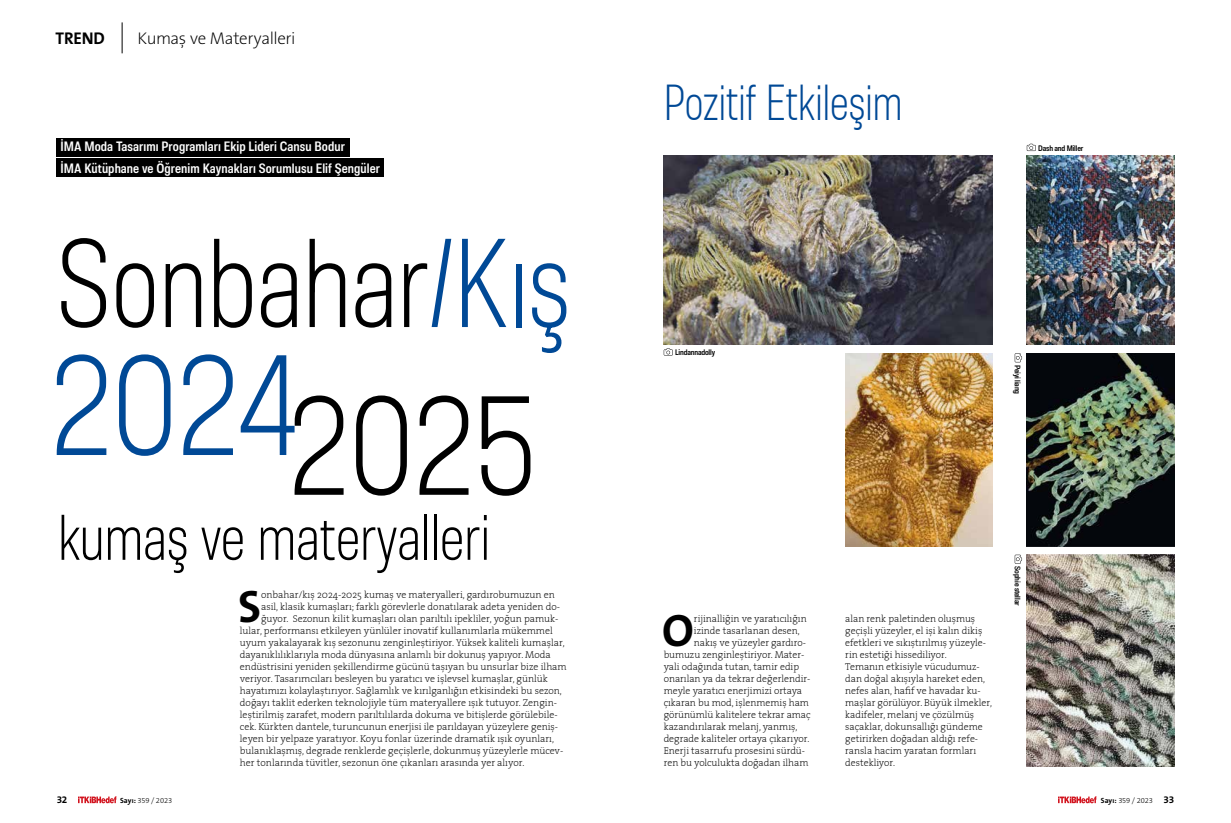
<style>
.page{position:relative;width:1231px;height:823px;background:#fff}
.page>*{position:absolute;margin:0;border:0;box-sizing:border-box;transform-origin:0 0}
.t1{font:300 semi-condensed 125.9px "Molde";color:#000;scale:.89 1}
.t2{font:300 semi-condensed 64.2px "Molde";color:#000;scale:.89 1}
.t3{font:300 semi-condensed 49.2px "Molde";color:#004996;scale:.89 1}
.t4{font:700 45.6px "The Sans B W7";color:#000}
.t5{font:200 17px "The Sans B W2";letter-spacing:-.025em;color:#000}
.t6{font:700 17px "The Sans B W7";letter-spacing:-.01em;color:#000}
.t7{font:600 semi-condensed 13.5px/21.2px "Molde";letter-spacing:.005em;color:#fff}
.t8{font:10px/12px "The Serif";color:#000}
.t9{font:700 10px "The Sans B W7";color:#000}
.t10{font:600 semi-condensed 8px "Molde";letter-spacing:-.02em;color:#000}
.t11{font:300 7.5px "The Sans B W3";letter-spacing:-.015em;color:#000}
.s1{color:#004996}
.s2{font-family:"The Sans B W7";font-weight:700}
.s3{font-family:"The Sans B W7";font-weight:700;font-size:10px}
</style>
<div class="page">
<svg style="left:78px;top:796px;width:38px;height:6px"></svg>
<svg style="left:1058px;top:796px;width:38px;height:6px"></svg>
<hr style="left:122px;top:22px;width:1px;height:31px;background:#000">
<svg style="left:57px;top:354px;width:473px;height:141px"></svg>
<div style="left:57px;top:138px;width:293px;height:18px;background:#000"></div>
<div style="left:57px;top:158px;width:327px;height:18px;background:#000"></div>
<img style="left:845px;top:353px;width:147px;height:193px">
<img style="left:1026px;top:353px;width:148px;height:193px">
<img style="left:1026px;top:554px;width:148px;height:211px">
<img style="left:663px;top:155px;width:329px;height:189px">
<img style="left:1026px;top:155px;width:148px;height:189px">
<svg style="left:663px;top:348px;width:9px;height:7px"></svg>
<svg style="left:1014px;top:353px;width:7px;height:9px"></svg>
<svg style="left:1014px;top:554px;width:7px;height:9px"></svg>
<svg style="left:1026px;top:144px;width:9px;height:7px"></svg>
<h3 class="t6" style="left:56px;top:27px;width:51px">TREND</h3>
<h3 class="t5" style="left:138px;top:27px;width:159px">Kumaş ve Materyalleri</h3>
<h3 class="t7" style="left:61px;top:135px;width:321px">İMA Moda Tasarımı Programları Ekip Lideri Cansu Bodur<br>İMA Kütüphane ve Öğrenim Kaynakları Sorumlusu Elif Şengüler</h3>
<h1 class="t1" style="left:56px;top:206px;width:579px">Sonbahar<span class="s1">/Kış</span></h1>
<h2 class="t2" style="left:58px;top:498px;width:487px">kumaş ve materyalleri</h2>
<h3 class="t4" style="left:238px;top:577px;width:24px">S</h3>
<p class="t8" style="left:261px;top:588px;width:295px">onbahar/kış 2024-2025 kumaş ve materyalleri, gardırobumuzun en</p>
<p class="t8" style="left:261px;top:600px;width:300px">asil, klasik kumaşları; farklı görevlerle donatılarak adeta yeniden do-</p>
<p class="t8" style="left:261px;top:612px;width:299px">ğuyor. Sezonun kilit kumaşları olan parıltılı ipekliler, yoğun pamuk-</p>
<p class="t8" style="left:240px;top:624px;width:314px">lular, performansı etkileyen yünlüler inovatif kullanımlarla mükemmel</p>
<p class="t8" style="left:240px;top:636px;width:326px">uyum yakalayarak kış sezonunu zenginleştiriyor. Yüksek kaliteli kumaşlar,</p>
<p class="t8" style="left:240px;top:648px;width:312px">dayanıklılıklarıyla moda dünyasına anlamlı bir dokunuş yapıyor. Moda</p>
<p class="t8" style="left:240px;top:660px;width:328px">endüstrisini yeniden şekillendirme gücünü taşıyan bu unsurlar bize ilham</p>
<p class="t8" style="left:240px;top:672px;width:309px">veriyor. Tasarımcıları besleyen bu yaratıcı ve işlevsel kumaşlar, günlük</p>
<p class="t8" style="left:240px;top:684px;width:323px">hayatımızı kolaylaştırıyor. Sağlamlık ve kırılganlığın etkisindeki bu sezon,</p>
<p class="t8" style="left:240px;top:696px;width:318px">doğayı taklit ederken teknolojiyle tüm materyallere ışık tutuyor. Zengin-</p>
<p class="t8" style="left:240px;top:708px;width:319px">leştirilmiş zarafet, modern parıltılılarda dokuma ve bitişlerde görülebile-</p>
<p class="t8" style="left:240px;top:720px;width:320px">cek. Kürkten dantele, turuncunun enerjisi ile parıldayan yüzeylere geniş-</p>
<p class="t8" style="left:240px;top:732px;width:315px">leyen bir yelpaze yaratıyor. Koyu fonlar üzerinde dramatik ışık oyunları,</p>
<p class="t8" style="left:240px;top:744px;width:325px">bulanıklaşmış, degrade renklerde geçişlerle, dokunmuş yüzeylerle mücev-</p>
<p class="t8" style="left:240px;top:756px;width:286px">her tonlarında tüvitler, sezonun öne çıkanları arasında yer alıyor.</p>
<h3 class="t3" style="left:663px;top:72px;width:269px">Pozitif Etkileşim</h3>
<p class="t10" style="left:1038px;top:143px;width:47px">Dash and Miller</p>
<p class="t10" style="left:675px;top:347px;width:41px">Lindannadolly</p>
<p class="t10" style="left:1022px;top:364px;width:31px;rotate:90deg">Peiyi liang</p>
<h3 class="t4" style="left:662px;top:601px;width:33px">O</h3>
<p class="t8" style="left:694px;top:612px;width:114px">rijinalliğin ve yaratıcılığın</p>
<p class="t8" style="left:694px;top:624px;width:107px">izinde tasarlanan desen,</p>
<p class="t8" style="left:694px;top:636px;width:114px">nakış ve yüzeyler gardıro-</p>
<p class="t8" style="left:663px;top:648px;width:142px">bumuzu zenginleştiriyor. Mater-</p>
<p class="t8" style="left:663px;top:660px;width:137px">yali odağında tutan, tamir edip</p>
<p class="t8" style="left:663px;top:672px;width:148px">onarılan ya da tekrar değerlendir-</p>
<p class="t8" style="left:663px;top:684px;width:140px">meyle yaratıcı enerjimizi ortaya</p>
<p class="t8" style="left:663px;top:696px;width:147px">çıkaran bu mod, işlenmemiş ham</p>
<p class="t8" style="left:663px;top:708px;width:148px">görünümlü kalitelere tekrar amaç</p>
<p class="t8" style="left:663px;top:720px;width:135px">kazandırılarak melanj, yanmış,</p>
<p class="t8" style="left:663px;top:732px;width:147px">degrade kaliteler ortaya çıkarıyor.</p>
<p class="t8" style="left:663px;top:744px;width:143px">Enerji tasarrufu prosesini sürdü-</p>
<p class="t8" style="left:663px;top:756px;width:146px">ren bu yolculukta doğadan ilham</p>
<p class="t8" style="left:845px;top:612px;width:148px">alan renk paletinden oluşmuş geçişli yüzeyler, el işi kalın dikiş efetkleri ve sıkıştırılmış yüzeyle&shy;rin estetiği hissediliyor.<br>Temanın etkisiyle vücudumuz&shy;dan doğal akışıyla hareket eden, nefes alan, hafif ve havadar ku&shy;maşlar görülüyor. Büyük ilmekler, kadifeler, melanj ve çözülmüş saçaklar, dokunsallığı gündeme getirirken doğadan aldığı refe&shy;ransla hacim yaratan formları destekliyor.</p>
<p class="t10" style="left:1022px;top:566px;width:41px;rotate:90deg">Sophie stellar</p>
<p class="t9" style="left:57px;top:792px;width:12px">32</p>
<p class="t11" style="left:120px;top:795px;width:54px"><span class="s2">Sayı:</span> 359 / 2023</p>
<p class="t11" style="left:1100px;top:795px;width:75px"><span class="s2">Sayı:</span> 359 / 2023 <span class="s3">33</span></p>
</div>
